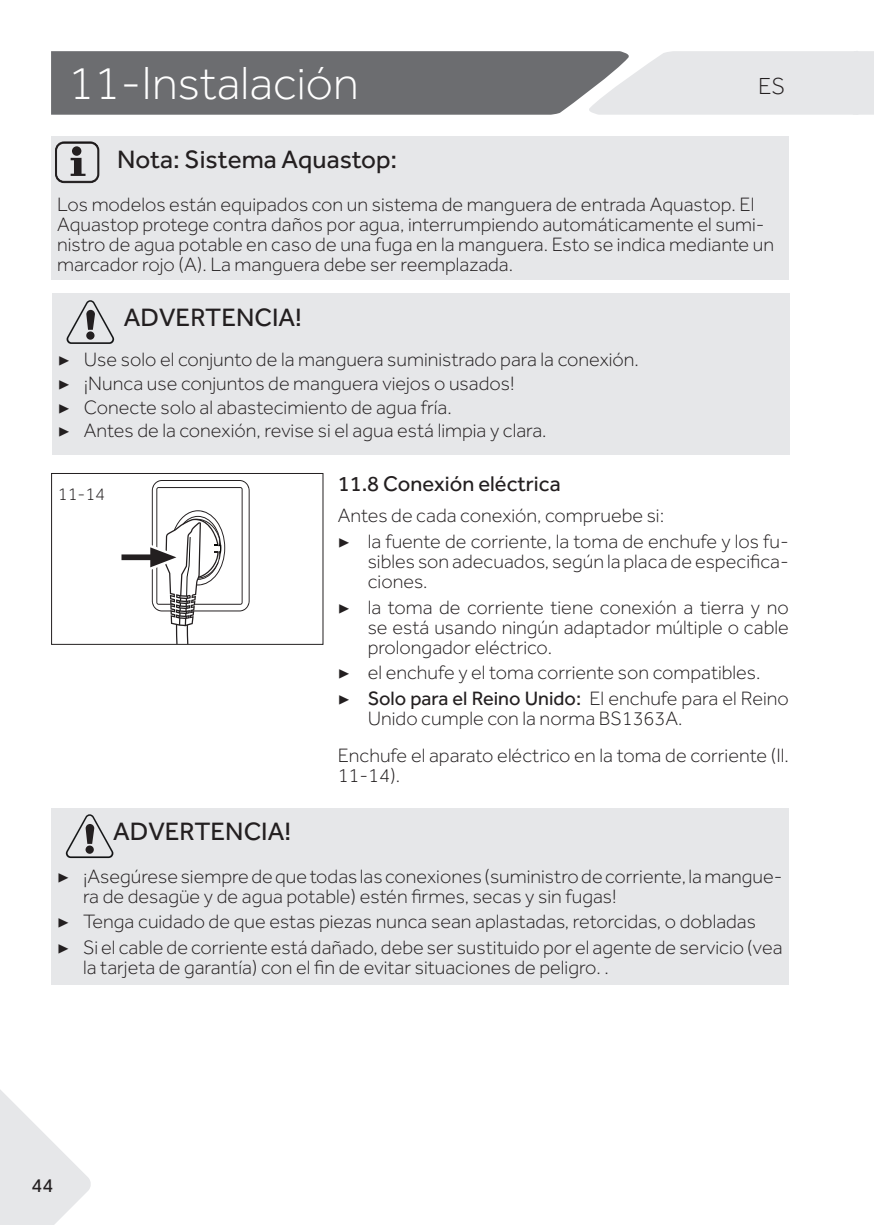
<style>
.page{position:relative;width:874px;height:1225px;background:#fff}
.page>*{position:absolute;margin:0;border:0;box-sizing:border-box;transform-origin:0 0}
.t1{font:300 48px "Effra";color:#fff}
.t2{font:26px "Effra";color:#231f20}
.t3{font:300 24px "Effra";color:#231f20}
.t4{font:22px "Effra";color:#231f20}
.t5{font:300 20px/20px "Effra";color:#231f20}
.t6{font:20px "Effra";color:#231f20}
.t7{font:300 18px "Effra";color:#231f20}
.s1{font-family:"Minion Pro";font-weight:400}
.s2{font-weight:400}
</style>
<div class="page">
<svg style="left:51px;top:51px;width:822px;height:64px;background:#969799"></svg>
<svg style="left:0;top:1090px;width:91px;height:135px"></svg>
<div style="left:52px;top:293px;width:736px;height:161px;background:#e6e7e9"></div>
<svg style="left:67px;top:300px;width:47px;height:44px"></svg>
<div style="left:86px;top:331px;width:8px;height:9px;background:#231f20;border-radius:50%"></div>
<div style="left:51px;top:807px;width:737px;height:177px;background:#e6e7e9"></div>
<svg style="left:66px;top:814px;width:47px;height:44px"></svg>
<div style="left:85px;top:845px;width:9px;height:9px;background:#231f20;border-radius:50%"></div>
<svg style="left:121px;top:480px;width:128px;height:163px"></svg>
<div style="left:51px;top:473px;width:272px;height:172px;border:1px solid #231f20"></div>
<div style="left:51px;top:136px;width:737px;height:144px;background:#e6e7e9"></div>
<svg style="left:55px;top:142px;width:44px;height:41px"></svg>
<div style="left:72px;top:146px;width:9px;height:10px;background:#231f20;border-radius:50%"></div>
<h1 class="t1" style="left:68px;top:56px;width:292px">11-Instalación</h1>
<p class="t3" style="left:758px;top:72px;width:28px">ES</p>
<h2 class="t2" style="left:117px;top:145px;width:281px">Nota: Sistema Aquastop:</h2>
<p class="t5" style="left:57px;top:194px;width:718px">Los modelos están equipados con un sistema de manguera de entrada Aquastop. El Aquastop protege contra daños por agua, interrumpiendo automáticamente el sumi&shy;nistro de agua potable en caso de una fuga en la manguera. Esto se indica mediante un marcador rojo (A). La manguera debe ser reemplazada.</p>
<h2 class="t2" style="left:124px;top:302px;width:179px">ADVERTENCIA!</h2>
<p class="t5" style="left:58px;top:348px;width:582px;line-height:23.6px"><span class="s1">▶</span> Use solo el conjunto de la manguera suministrado para la conexión. <span class="s1">▶</span> ¡Nunca use conjuntos de manguera viejos o usados!<br><span class="s1">▶</span> Conecte solo al abastecimiento de agua fría.<br><span class="s1">▶</span> Antes de la conexión, revise si el agua está limpia y clara.</p>
<p class="t4" style="left:337px;top:471px;width:224px">11.8 Conexión eléctrica</p>
<p class="t5" style="left:337px;top:503px;width:452px;line-height:25.6px">Antes de cada conexión, compruebe si:<br><span class="s1">▶</span> la fuente de corriente, la toma de enchufe y los fu-</p>
<p class="t5" style="left:367px;top:551px;width:422px">sibles son adecuados, según la placa de especifica&shy;ciones.</p>
<p class="t5" style="left:367px;top:597px;width:422px;text-align:justify;text-indent:-30px"><span class="s1">▶</span> la toma de corriente tiene conexión a tierra y no se está usando ningún adaptador múltiple o cable prolongador eléctrico.</p>
<p class="t5" style="left:337px;top:660px;width:452px;line-height:25.6px"><span class="s1">▶</span> el enchufe y el toma corriente son compatibles.<br><span class="s1">▶</span> <span class="s2">Solo para el Reino Unido:</span> El enchufe para el Reino</p>
<p class="t5" style="left:337px;top:700px;width:452px;line-height:37px;text-indent:30px">Unido cumple con la norma BS1363A.<br>Enchufe el aparato eléctrico en la toma de corriente (Il.</p>
<p class="t5" style="left:337px;top:765px;width:64px">11-14).</p>
<h2 class="t2" style="left:113px;top:816px;width:179px">ADVERTENCIA!</h2>
<p class="t5" style="left:83px;top:866px;width:700px;text-indent:-26px"><span class="s1">▶</span> ¡Asegúrese siempre de que todas las conexiones (suministro de corriente, la mangue&shy;ra de desagüe y de agua potable) estén firmes, secas y sin fugas!</p>
<p class="t5" style="left:57px;top:908px;width:726px;line-height:25.6px"><span class="s1">▶</span> Tenga cuidado de que estas piezas nunca sean aplastadas, retorcidas, o dobladas<br><span class="s1">▶</span> Si el cable de corriente está dañado, debe ser sustituido por el agente de servicio (vea</p>
<p class="t5" style="left:83px;top:957px;width:527px">la tarjeta de garantía) con el fin de evitar situaciones de peligro. .</p>
<p class="t7" style="left:58px;top:484px;width:49px">11-14</p>
<p class="t6" style="left:32px;top:1173px;width:23px">44</p>
</div>
